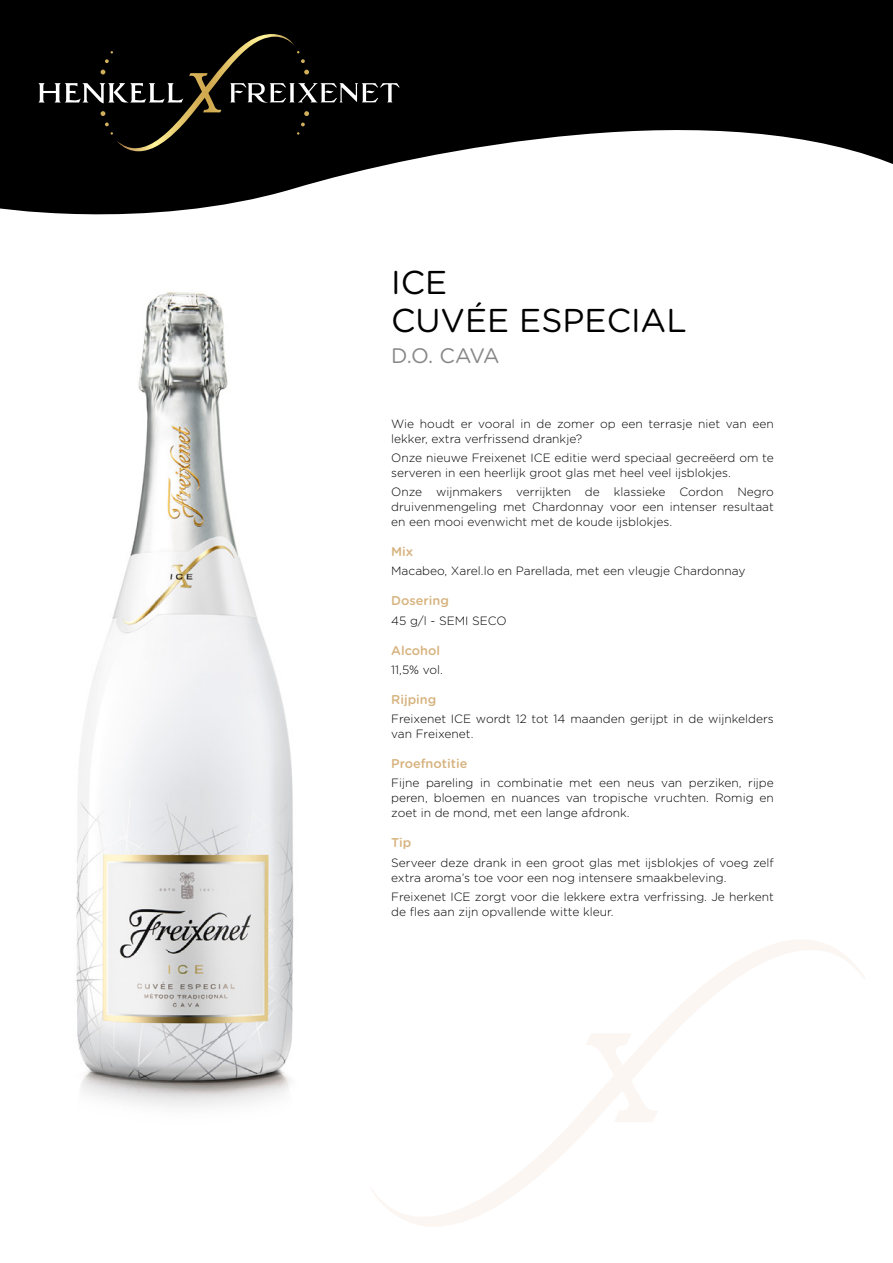
<style>
.page{position:relative;width:893px;height:1263px;background:#fff}
.page>*{position:absolute;margin:0;border:0;box-sizing:border-box;transform-origin:0 0}
.t1{font:33px/37.5px "Gotham Rounded";color:#000}
.t2{font:21px "Gotham Rounded";color:#878787}
.t3{font:500 12.75px "Gotham Rounded";color:#d6b27e}
.t4{font:300 12px/15px "Gotham Rounded";color:#000}
</style>
<div class="page">
<svg style="left:0;top:0;width:893px;height:215px;fill:#000"></svg>
<svg style="left:38px;top:34px;width:362px;height:117px"></svg>
<svg style="left:371px;top:940px;width:494px;height:286px"></svg>
<img style="left:76px;top:292px;width:218px;height:815px">
<h1 class="t1" style="left:391px;top:262px;width:297px">ICE<br>CUVÉE ESPECIAL</h1>
<h2 class="t2" style="left:391px;top:341px;width:110px">D.O. CAVA</h2>
<p class="t4" style="left:391px;top:415px;width:384px">Wie houdt er vooral in de zomer op een terrasje niet van een lekker, extra verfrissend drankje?</p>
<p class="t4" style="left:391px;top:449px;width:384px">Onze nieuwe Freixenet ICE editie werd speciaal gecreëerd om te serveren in een heerlijk groot glas met heel veel ijsblokjes.</p>
<p class="t4" style="left:391px;top:484px;width:384px;text-align:justify">Onze wijnmakers verrijkten de klassieke Cordon Negro druivenmengeling met Chardonnay voor een intenser resultaat en een mooi evenwicht met de koude ijsblokjes.</p>
<p class="t3" style="left:391px;top:542px;width:24px">Mix</p>
<p class="t4" style="left:391px;top:563px;width:356px">Macabeo, Xarel.lo en Parellada, met een vleugje Chardonnay</p>
<p class="t3" style="left:391px;top:592px;width:59px">Dosering</p>
<p class="t4" style="left:391px;top:612px;width:117px">45 g/l - SEMI SECO</p>
<p class="t3" style="left:391px;top:641px;width:50px">Alcohol</p>
<p class="t4" style="left:391px;top:661px;width:53px">11,5% vol.</p>
<p class="t3" style="left:391px;top:690px;width:47px">Rijping</p>
<p class="t4" style="left:391px;top:711px;width:384px">Freixenet ICE wordt 12 tot 14 maanden gerijpt in de wijnkelders van Freixenet.</p>
<p class="t3" style="left:391px;top:754px;width:78px">Proefnotitie</p>
<p class="t4" style="left:391px;top:775px;width:384px;text-align:justify">Fijne pareling in combinatie met een neus van perziken, rijpe peren, bloemen en nuances van tropische vruchten. Romig en zoet in de mond, met een lange afdronk.</p>
<p class="t3" style="left:391px;top:834px;width:22px">Tip</p>
<p class="t4" style="left:391px;top:854px;width:384px">Serveer deze drank in een groot glas met ijsblokjes of voeg zelf extra aroma’s toe voor een nog intensere smaakbeleving.</p>
<p class="t4" style="left:391px;top:889px;width:384px">Freixenet ICE zorgt voor die lekkere extra verfrissing. Je herkent de fles aan zijn opvallende witte kleur.</p>
</div>
